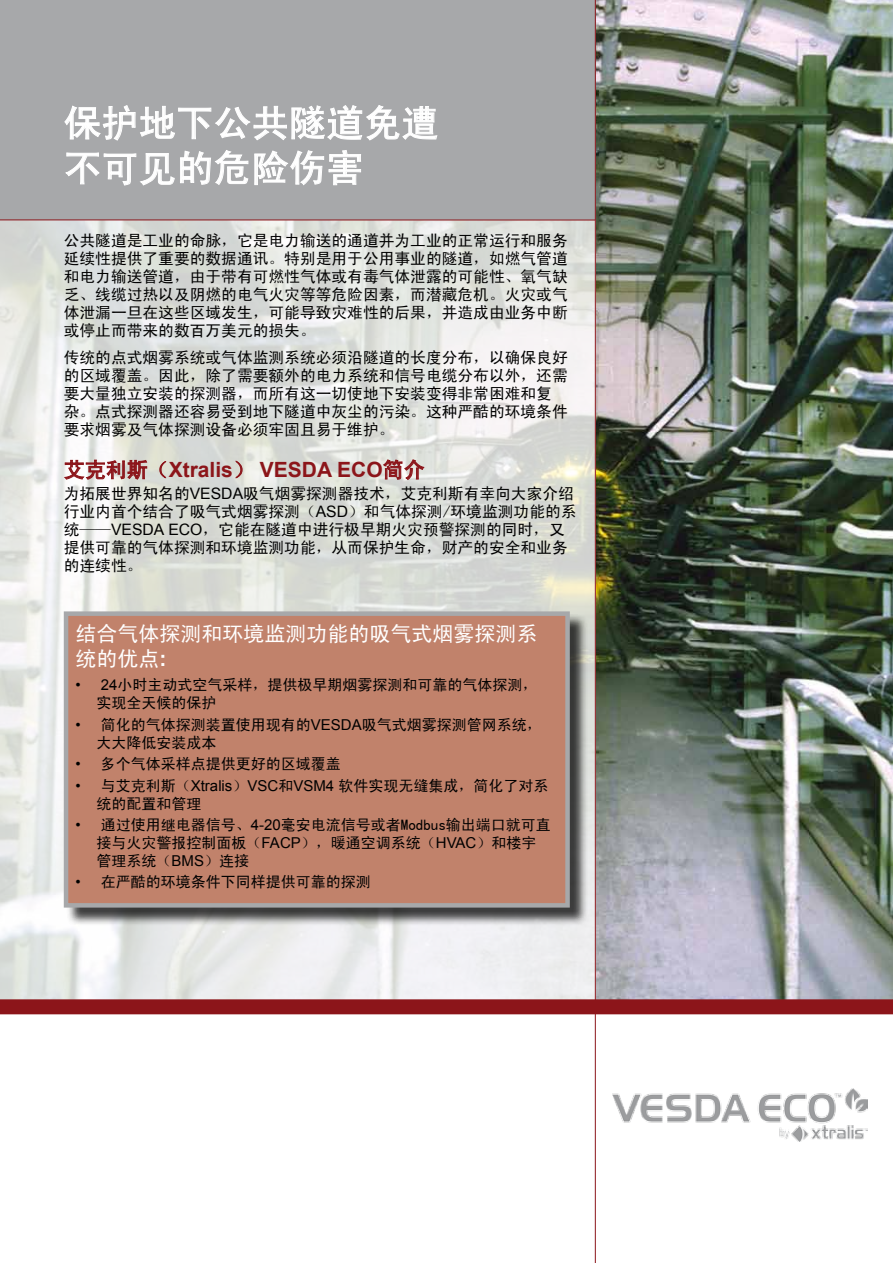
<style>
.page{position:relative;width:893px;height:1263px;background:#fff}
.page>*{position:absolute;margin:0;border:0;box-sizing:border-box;transform-origin:0 0}
.t1{font:37.5px/45px "Sim Hei";color:#fff}
.t2{font:21px/25.2px "Sim Hei";color:#fff}
.t3{font:700 21px "Arial";color:#8c151a}
.t4{font:15.75px/18px "Sim Hei";color:#000}
.t5{font:15px/18px "Sim Hei";color:#000}
.s1{font-family:"Sim Hei";font-weight:400}
.s2{font-family:"Arial"}
.s3{font-family:"Arial";font-weight:700}
</style>
<div class="page">
<img style="left:596px;top:0;width:297px;height:999px">
<svg style="left:0;top:221px;width:595px;height:778px"></svg>
<div style="left:0;top:0;width:595px;height:220px;background:#a7a8aa"></div>
<div style="left:0;top:999px;width:893px;height:15px;background:#8c151a"></div>
<img style="left:612px;top:1089px;width:255px;height:52px">
<svg style="left:64px;top:105px;width:374px;height:36px"></svg>
<svg style="left:65px;top:150px;width:296px;height:36px"></svg>
<svg style="left:64px;top:460px;width:83px;height:20px"></svg>
<svg style="left:160px;top:461px;width:6px;height:17px"></svg>
<svg style="left:236px;top:461px;width:6px;height:17px"></svg>
<svg style="left:383px;top:459px;width:42px;height:21px"></svg>
<div style="left:66px;top:614px;width:522px;height:312px;background:#000;opacity:.75"></div>
<div style="left:64px;top:611px;width:506px;height:296px;background:#c1826b;border:4px solid #a7a8aa"></div>
<hr style="left:0;top:220px;width:595px;height:1px;background:#8c151a">
<hr style="left:595px;top:0;width:1px;height:1263px;background:#8c151a">
<h1 class="t1" style="left:64px;top:100px;width:377px">保护地下公共隧道免遭不可见的危险伤害</h1>
<p class="t4" style="left:64px;top:232px;width:506px;text-align:justify">公共隧道是工业的命脉，它是电力输送的通道并为工业的正常运行和服务延续性提供了重要的数据通讯。特别是用于公用事业的隧道，如燃气管道和电力输送管道，由于带有可燃性气体或有毒气体泄露的可能性、氧气缺乏、线缆过热以及阴燃的电气火灾等等危险因素，而潜藏危机。火灾或气体泄漏一旦在这些区域发生，可能导致灾难性的后果，并造成由业务中断或停止而带来的数百万美元的损失。</p>
<p class="t4" style="left:64px;top:348px;width:506px">传统的点式烟雾系统或气体监测系统必须沿隧道的长度分布，以确保良好的区域覆盖。因此，除了需要额外的电力系统和信号电缆分布以外，还需要大量独立安装的探测器，而所有这一切使地下安装变得非常困难和复杂。点式探测器还容易受到地下隧道中灰尘的污染。这种严酷的环境条件要求烟雾及气体探测设备必须牢固且易于维护。</p>
<h2 class="t3" style="left:64px;top:456px;width:362px"><span class="s1">艾克利斯（</span>Xtralis<span class="s1">）</span> VESDA ECO<span class="s1">简介</span></h2>
<p class="t4" style="left:64px;top:485px;width:514px">为拓展世界知名的<span class="s2">VESDA</span>吸气烟雾探测器技术，艾克利斯有幸向大家介绍行业内首个结合了吸气式烟雾探测（<span class="s2">ASD</span>）和气体探测/环境监测功能的系统——<span class="s2">VESDA ECO</span>，它能在隧道中进行极早期火灾预警探测的同时，又提供可靠的气体探测和环境监测功能，从而保护生命，财产的安全和业务的连续性。</p>
<h2 class="t2" style="left:75px;top:621px;width:464px">结合气体探测和环境监测功能的吸气式烟雾探测系统的优点<span class="s3">:</span></h2>
<p class="t5" style="left:97px;top:676px;width:442px;text-indent:-21px"><span class="s2">• 24</span>小时主动式空气采样，提供极早期烟雾探测和可靠的气体探测，实现全天候的保护</p>
<p class="t5" style="left:97px;top:715px;width:447px;text-indent:-21px"><span class="s2">•</span> 简化的气体探测装置使用现有的<span class="s2">VESDA</span>吸气式烟雾探测管网系统，大大降低安装成本</p>
<p class="t5" style="left:75px;top:755px;width:267px"><span class="s2">•</span> 多个气体采样点提供更好的区域覆盖</p>
<p class="t5" style="left:97px;top:776px;width:453px;text-indent:-21px"><span class="s2">•</span> 与艾克利斯（<span class="s2">Xtralis</span>）<span class="s2">VSC</span>和<span class="s2">VSM4</span> 软件实现无缝集成，简化了对系统的配置和管理</p>
<p class="t5" style="left:97px;top:816px;width:456px;text-indent:-21px"><span class="s2">•</span> 通过使用继电器信号、<span class="s2">4-20</span>毫安电流信号或者Modbus输出端口就可直接与火灾警报控制面板（<span class="s2">FACP</span>），暖通空调系统（<span class="s2">HVAC</span>）和楼宇管理系统（<span class="s2">BMS</span>）连接</p>
<p class="t5" style="left:75px;top:873px;width:297px"><span class="s2">•</span> 在严酷的环境条件下同样提供可靠的探测</p>
</div>
